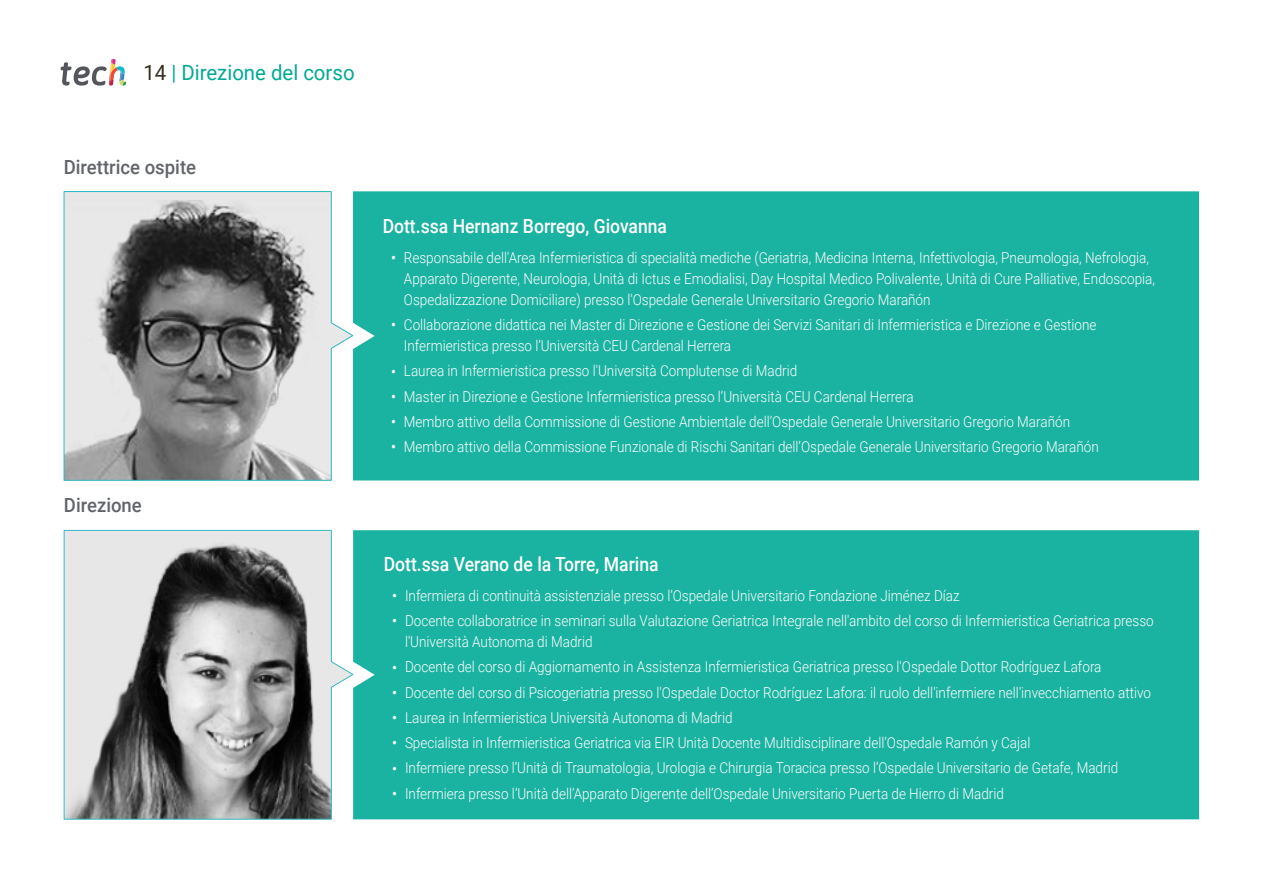
<style>
.page{position:relative;width:1263px;height:893px;background:#fff}
.page>*{position:absolute;margin:0;border:0;box-sizing:border-box;transform-origin:0 0}
.t1{font:21px "Roboto";color:#00a996}
.t2{font:500 19.5px "Roboto";color:#fff;scale:.9 1}
.t3{font:500 19.5px "Roboto";color:#61646a;scale:.95 1}
.t4{font:300 15px/25.2px "Roboto";color:#fff;scale:.9 1}
.s1{color:#312e20}
</style>
<div class="page">
<svg style="left:61px;top:59px;width:65px;height:27px"></svg>
<div style="left:354px;top:530px;width:845px;height:289px;background:#1ab2a1"></div>
<div style="left:354px;top:191px;width:845px;height:289px;background:#1ab2a1"></div>
<svg style="left:64px;top:530px;width:290px;height:289px"></svg>
<svg style="left:64px;top:191px;width:290px;height:290px"></svg>
<svg style="left:393px;top:594px;width:3px;height:4px"></svg>
<svg style="left:393px;top:619px;width:3px;height:4px"></svg>
<svg style="left:393px;top:716px;width:3px;height:4px"></svg>
<svg style="left:393px;top:741px;width:3px;height:4px"></svg>
<svg style="left:392px;top:323px;width:3px;height:4px"></svg>
<svg style="left:392px;top:369px;width:3px;height:4px"></svg>
<svg style="left:392px;top:445px;width:3px;height:4px"></svg>
<h1 class="t1" style="left:144px;top:57px;width:213px"><span class="s1">14</span> | Direzione del corso</h1>
<h2 class="t3" style="left:64px;top:153px;width:141px">Direttrice ospite</h2>
<h2 class="t3" style="left:64px;top:492px;width:84px">Direzione</h2>
<h2 class="t2" style="left:383px;top:212px;width:318px">Dott.ssa Hernanz Borrego, Giovanna</h2>
<p class="t4" style="left:404px;top:246px;width:836px;line-height:21px">Responsabile dell'Area Infermieristica di specialità mediche (Geriatria, Medicina Interna, Infettivologia, Pneumologia, Nefrologia,<br>Apparato Digerente, Neurologia, Unità di Ictus e Emodialisi, Day Hospital Medico Polivalente, Unità di Cure Palliative, Endoscopia,<br>Ospedalizzazione Domiciliare) presso l'Ospedale Generale Universitario Gregorio Marañón</p>
<p class="t4" style="left:404px;top:314px;width:771px;line-height:21px">Collaborazione didattica nei Master di Direzione e Gestione dei Servizi Sanitari di Infermieristica e Direzione e Gestione<br>Infermieristica presso l’Università CEU Cardenal Herrera</p>
<p class="t4" style="left:404px;top:358px;width:774px">Laurea in Infermieristica presso l'Università Complutense di Madrid<br>Master in Direzione e Gestione Infermieristica presso l’Università CEU Cardenal Herrera<br>Membro attivo della Commissione di Gestione Ambientale dell’Ospedale Generale Universitario Gregorio Marañón Membro attivo della Commissione Funzionale di Rischi Sanitari dell’Ospedale Generale Universitario Gregorio Marañón</p>
<h2 class="t2" style="left:384px;top:550px;width:307px">Dott.ssa Verano de la Torre, Marina</h2>
<p class="t4" style="left:405px;top:582px;width:833px">Infermiera di continuità assistenziale presso l’Ospedale Universitario Fondazione Jiménez Díaz<br>Docente collaboratrice in seminari sulla Valutazione Geriatrica Integrale nell'ambito del corso di Infermieristica Geriatrica presso</p>
<p class="t4" style="left:405px;top:629px;width:830px">l'Università Autonoma di Madrid<br>Docente del corso di Aggiornamento in Assistenza Infermieristica Geriatrica presso l'Ospedale Dottor Rodríguez Lafora Docente del corso di Psicogeriatria presso l'Ospedale Doctor Rodríguez Lafora: il ruolo dell'infermiere nell'invecchiamento attivo Laurea in Infermieristica Università Autonoma di Madrid<br>Specialista in Infermieristica Geriatrica via EIR Unità Docente Multidisciplinare dell’Ospedale Ramón y Cajal<br>Infermiere presso l’Unità di Traumatologia, Urologia e Chirurgia Toracica presso l’Ospedale Universitario de Getafe, Madrid Infermiera presso l’Unità dell’Apparato Digerente dell’Ospedale Universitario Puerta de Hierro di Madrid</p>
</div>
